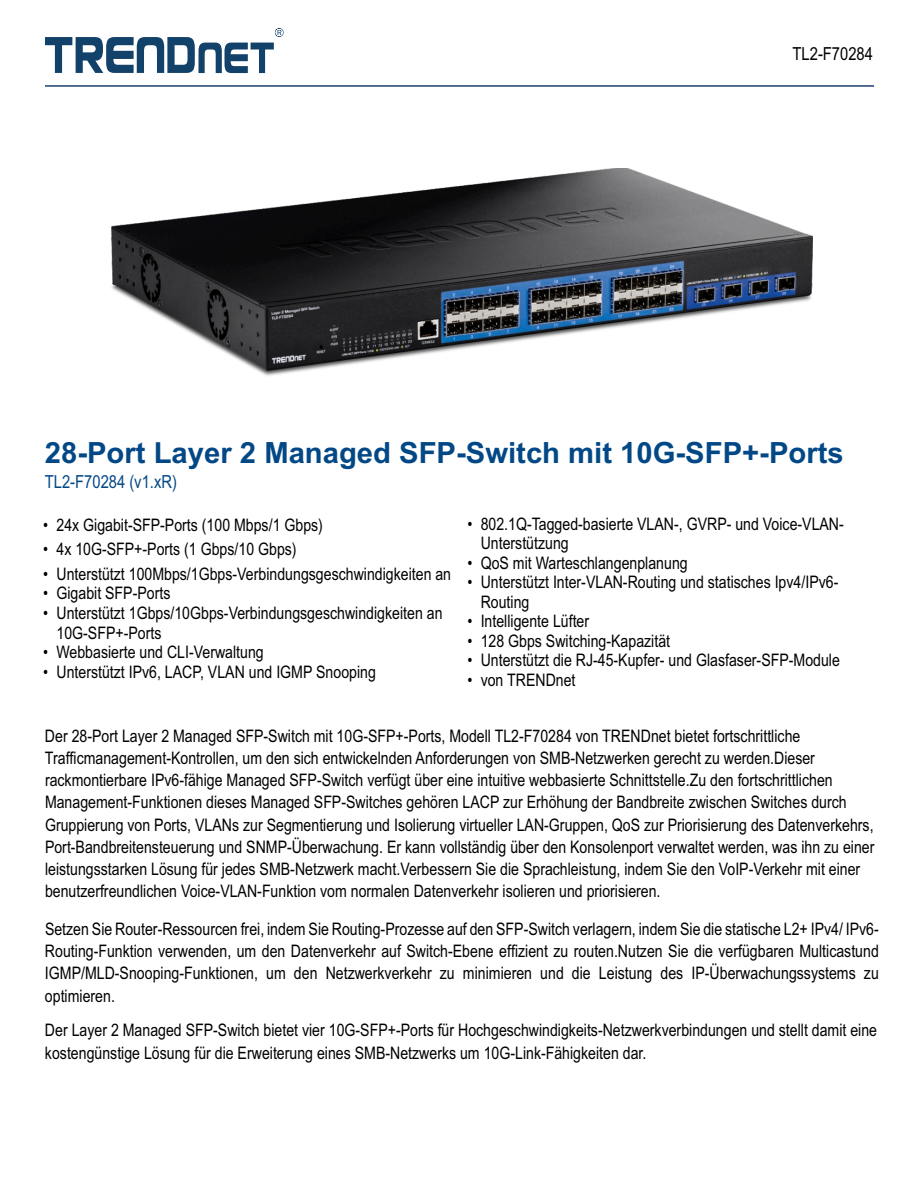
<style>
.page{position:relative;width:918px;height:1188px;background:#fff}
.page>*{position:absolute;margin:0;border:0;box-sizing:border-box;transform-origin:0 0}
.t1{font:700 29.25px "Arial";color:#034886}
.t2{font:18px "Arial Narrow";color:#034886}
.t3{font:18px "Arial Narrow";color:#000}
.t4{font:17.25px/22.2px "Arial Narrow";color:#000}
</style>
<div class="page">
<svg style="left:45px;top:28px;width:239px;height:45px"></svg>
<img style="left:111px;top:168px;width:702px;height:208px">
<hr style="left:45px;top:85px;width:829px;height:2px;background:#32537d">
<p class="t3" style="left:793px;top:47px;width:82px">TL2-F70284</p>
<h1 class="t1" style="left:45px;top:441px;width:800px">28-Port Layer 2 Managed SFP-Switch mit 10G-SFP+-Ports</h1>
<p class="t2" style="left:45px;top:475px;width:134px">TL2-F70284 (v1.xR)</p>
<p class="t4" style="left:43px;top:515px;width:281px">• 24x Gigabit-SFP-Ports (100 Mbps/1 Gbps)</p>
<p class="t4" style="left:43px;top:540px;width:255px">• 4x 10G-SFP+-Ports (1 Gbps/10 Gbps)</p>
<p class="t4" style="left:481px;top:515px;width:365px;line-height:19.5px;text-indent:-13px">• 802.1Q-Tagged-basierte VLAN-, GVRP- und Voice-VLAN-<br>Unterstützung</p>
<p class="t4" style="left:467px;top:553px;width:222px">• QoS mit Warteschlangenplanung</p>
<p class="t4" style="left:481px;top:574px;width:359px;line-height:19.5px;text-indent:-13px">• Unterstützt Inter-VLAN-Routing und statisches Ipv4/IPv6-<br>Routing</p>
<p class="t4" style="left:467px;top:612px;width:123px">• Intelligente Lüfter</p>
<p class="t4" style="left:467px;top:631px;width:204px">• 128 Gbps Switching-Kapazität</p>
<p class="t4" style="left:467px;top:651px;width:374px">• Unterstützt die RJ-45-Kupfer- und Glasfaser-SFP-Module</p>
<p class="t4" style="left:467px;top:670px;width:110px">• von TRENDnet</p>
<p class="t4" style="left:43px;top:564px;width:410px">• Unterstützt 100Mbps/1Gbps-Verbindungsgeschwindigkeiten an</p>
<p class="t4" style="left:43px;top:584px;width:129px">• Gigabit SFP-Ports</p>
<p class="t4" style="left:56px;top:605px;width:388px;line-height:19.5px;text-indent:-13px">• Unterstützt 1Gbps/10Gbps-Verbindungsgeschwindigkeiten an<br>10G-SFP+-Ports</p>
<p class="t4" style="left:43px;top:643px;width:222px">• Webbasierte und CLI-Verwaltung</p>
<p class="t4" style="left:43px;top:662px;width:334px">• Unterstützt IPv6, LACP, VLAN und IGMP Snooping</p>
<p class="t4" style="left:45px;top:726px;width:831px">Der 28-Port Layer 2 Managed SFP-Switch mit 10G-SFP+-Ports, Modell TL2-F70284 von TRENDnet bietet fortschrittliche Trafficmanagement-Kontrollen, um den sich entwickelnden Anforderungen von SMB-Netzwerken gerecht zu werden.Dieser rackmontierbare IPv6-fähige Managed SFP-Switch verfügt über eine intuitive webbasierte Schnittstelle.Zu den fortschrittlichen Management-Funktionen dieses Managed SFP-Switches gehören LACP zur Erhöhung der Bandbreite zwischen Switches durch Gruppierung von Ports, VLANs zur Segmentierung und Isolierung virtueller LAN-Gruppen, QoS zur Priorisierung des Datenverkehrs, Port-Bandbreitensteuerung und SNMP-Überwachung. Er kann vollständig über den Konsolenport verwaltet werden, was ihn zu einer leistungsstarken Lösung für jedes SMB-Netzwerk macht.Verbessern Sie die Sprachleistung, indem Sie den VoIP-Verkehr mit einer benutzerfreundlichen Voice-VLAN-Funktion vom normalen Datenverkehr isolieren und priorisieren.</p>
<p class="t4" style="left:45px;top:919px;width:835px;text-align:justify">Setzen Sie Router-Ressourcen frei, indem Sie Routing-Prozesse auf den SFP-Switch verlagern, indem Sie die statische L2+ IPv4/ IPv6- Routing-Funktion verwenden, um den Datenverkehr auf Switch-Ebene effizient zu routen.Nutzen Sie die verfügbaren Multicastund IGMP/MLD-Snooping-Funktionen, um den Netzwerkverkehr zu minimieren und die Leistung des IP-Überwachungssystems zu optimieren.</p>
<p class="t4" style="left:45px;top:1021px;width:834px">Der Layer 2 Managed SFP-Switch bietet vier 10G-SFP+-Ports für Hochgeschwindigkeits-Netzwerkverbindungen und stellt damit eine kostengünstige Lösung für die Erweiterung eines SMB-Netzwerks um 10G-Link-Fähigkeiten dar.</p>
</div>
